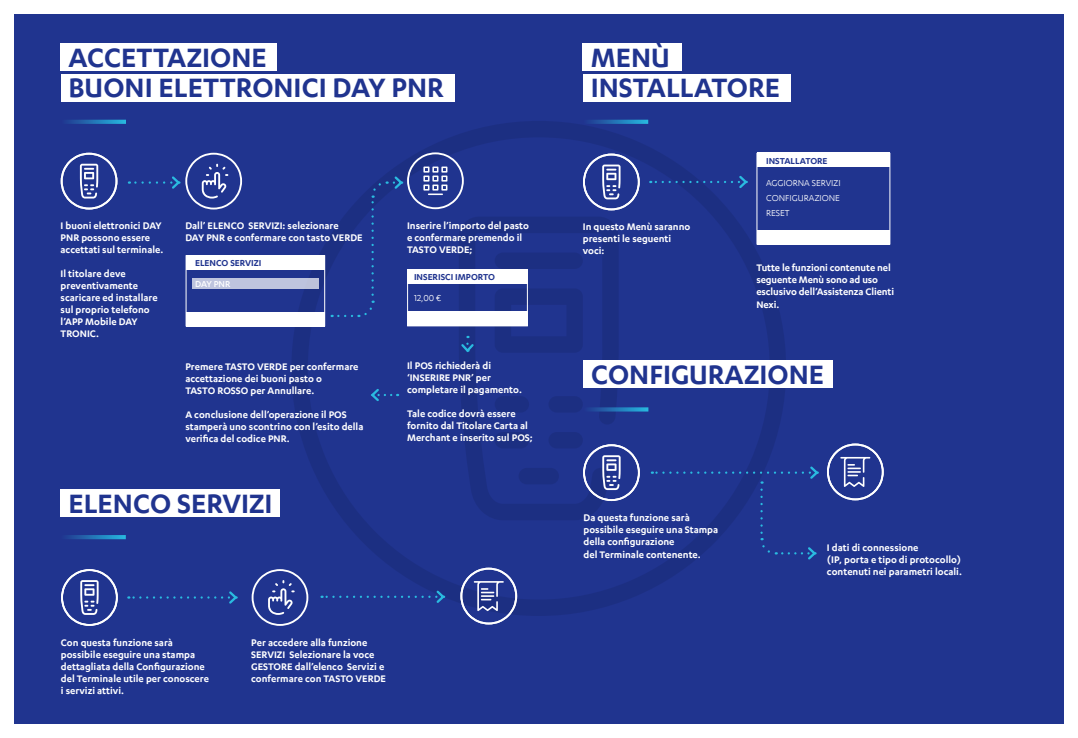
<style>
.page{position:relative;width:1078px;height:738px;background:#fff}
.page>*{position:absolute;margin:0;border:0;box-sizing:border-box;transform-origin:0 0}
.t1{font:600 30.8px/30.8px "Karbon App";color:#20348f}
.t2{font:600 11px/12px "Karbon App";color:#fff}
.t3{font:600 10px "Karbon App";color:#20348f}
.t4{font:10px/15px "Karbon App";color:#fff;text-align:justify}
.t5{font:500 10px "Karbon App";letter-spacing:-.01em;color:#fff}
</style>
<div class="page">
<div style="left:14px;top:14px;width:1049px;height:709px;background:#20348f"></div>
<svg style="left:291px;top:121px;width:495px;height:494px"></svg>
<svg style="left:458px;top:216px;width:160px;height:304px"></svg>
<div style="left:61px;top:43px;width:216px;height:28px;background:#fff"></div>
<div style="left:61px;top:74px;width:393px;height:28px;background:#fff"></div>
<svg style="left:66px;top:120px;width:60px;height:4px"></svg>
<div style="left:186px;top:312px;width:138px;height:14px;background:#fff"></div>
<div style="left:186px;top:255px;width:138px;height:14px;background:#fff"></div>
<div style="left:185px;top:255px;width:140px;height:71px;border:1px solid #fff"></div>
<div style="left:192px;top:278px;width:127px;height:11px;background:#bec4de"></div>
<svg style="left:129px;top:153px;width:113px;height:56px"></svg>
<svg style="left:338px;top:300px;width:37px;height:17px"></svg>
<svg style="left:371px;top:152px;width:92px;height:142px"></svg>
<svg style="left:61px;top:153px;width:56px;height:56px"></svg>
<div style="left:407px;top:269px;width:120px;height:14px;background:#fff"></div>
<div style="left:407px;top:311px;width:120px;height:14px;background:#fff"></div>
<div style="left:407px;top:270px;width:120px;height:56px;border:1px solid #fff"></div>
<svg style="left:459px;top:335px;width:16px;height:19px"></svg>
<svg style="left:369px;top:386px;width:29px;height:17px"></svg>
<div style="left:61px;top:488px;width:219px;height:28px;background:#fff"></div>
<svg style="left:66px;top:535px;width:60px;height:4px"></svg>
<svg style="left:128px;top:591px;width:110px;height:13px"></svg>
<svg style="left:321px;top:588px;width:125px;height:16px"></svg>
<svg style="left:61px;top:569px;width:57px;height:56px"></svg>
<svg style="left:460px;top:567px;width:57px;height:57px"></svg>
<svg style="left:251px;top:568px;width:57px;height:57px"></svg>
<div style="left:582px;top:43px;width:100px;height:28px;background:#fff"></div>
<div style="left:582px;top:74px;width:208px;height:28px;background:#fff"></div>
<svg style="left:582px;top:120px;width:66px;height:4px"></svg>
<div style="left:756px;top:230px;width:133px;height:14px;background:#fff"></div>
<div style="left:756px;top:153px;width:133px;height:14px;background:#fff"></div>
<div style="left:756px;top:153px;width:134px;height:91px;border:1px solid #fff"></div>
<svg style="left:650px;top:173px;width:99px;height:17px"></svg>
<svg style="left:583px;top:153px;width:56px;height:57px"></svg>
<div style="left:583px;top:360px;width:249px;height:27px;background:#fff"></div>
<svg style="left:583px;top:407px;width:65px;height:4px"></svg>
<svg style="left:651px;top:464px;width:168px;height:19px"></svg>
<svg style="left:760px;top:489px;width:16px;height:66px"></svg>
<svg style="left:782px;top:544px;width:35px;height:17px"></svg>
<svg style="left:827px;top:443px;width:56px;height:57px"></svg>
<svg style="left:583px;top:444px;width:56px;height:56px"></svg>
<h1 class="t1" style="left:68px;top:41px;width:377px">ACCETTAZIONE<br>BUONI ELETTRONICI DAY PNR</h1>
<p class="t2" style="left:61px;top:219px;width:104px">I buoni elettronici DAY<br>PNR possono essere accettati sul terminale.</p>
<p class="t2" style="left:61px;top:267px;width:98px">Il titolare deve preventivamente scaricare ed installare sul proprio telefono l’APP Mobile DAY<br>TRONIC.</p>
<p class="t2" style="left:185px;top:219px;width:179px">Dall’ ELENCO SERVIZI: selezionare<br>DAY PNR e confermare con tasto VERDE</p>
<p class="t2" style="left:407px;top:219px;width:123px">Inserire l’importo del pasto e confermare premendo il<br>TASTO VERDE;</p>
<p class="t3" style="left:195px;top:257px;width:68px">ELENCO SERVIZI</p>
<p class="t5" style="left:195px;top:278px;width:37px">DAY PNR</p>
<p class="t2" style="left:185px;top:359px;width:175px">Premere TASTO VERDE per confermare accettazione dei buoni pasto o<br>TASTO ROSSO per Annullare.</p>
<p class="t2" style="left:185px;top:407px;width:179px">A conclusione dell’operazione il POS stamperà uno scontrino con l’esito della verifica del codice PNR.</p>
<p class="t3" style="left:414px;top:271px;width:82px">INSERISCI IMPORTO</p>
<p class="t4" style="left:414px;top:290px;width:29px">12,00 €</p>
<p class="t2" style="left:407px;top:359px;width:116px">Il POS richiederà di ‘INSERIRE PNR’ per completare il pagamento.</p>
<p class="t2" style="left:407px;top:407px;width:127px">Tale codice dovrà essere fornito dal Titolare Carta al<br>Merchant e inserito sul POS;</p>
<h1 class="t1" style="left:68px;top:486px;width:205px">ELENCO SERVIZI</h1>
<p class="t2" style="left:61px;top:635px;width:150px">Con questa funzione sarà possibile eseguire una stampa dettagliata della Configurazione del Terminale utile per conoscere i servizi attivi.</p>
<p class="t2" style="left:251px;top:635px;width:136px">Per accedere alla funzione<br>SERVIZI Selezionare la voce<br>GESTORE dall’elenco Servizi e confermare con TASTO VERDE</p>
<h1 class="t1" style="left:590px;top:41px;width:191px">MENÙ<br>INSTALLATORE</h1>
<p class="t2" style="left:582px;top:220px;width:109px">In questo Menù saranno presenti le seguenti voci:</p>
<p class="t3" style="left:766px;top:155px;width:63px">INSTALLATORE</p>
<p class="t4" style="left:766px;top:175px;width:76px">AGGIORNA SERVIZI CONFIGURAZIONE RESET</p>
<p class="t2" style="left:756px;top:261px;width:139px">Tutte le funzioni contenute nel seguente Menù sono ad uso esclusivo dell’Assistenza Clienti<br>Nexi.</p>
<h1 class="t1" style="left:591px;top:357px;width:234px">CONFIGURAZIONE</h1>
<p class="t2" style="left:583px;top:511px;width:136px">Da questa funzione sarà possibile eseguire una Stampa della configurazione<br>del Terminale contenente.</p>
<p class="t2" style="left:826px;top:541px;width:136px">I dati di connessione<br>(IP, porta e tipo di protocollo) contenuti nei parametri locali.</p>
</div>
